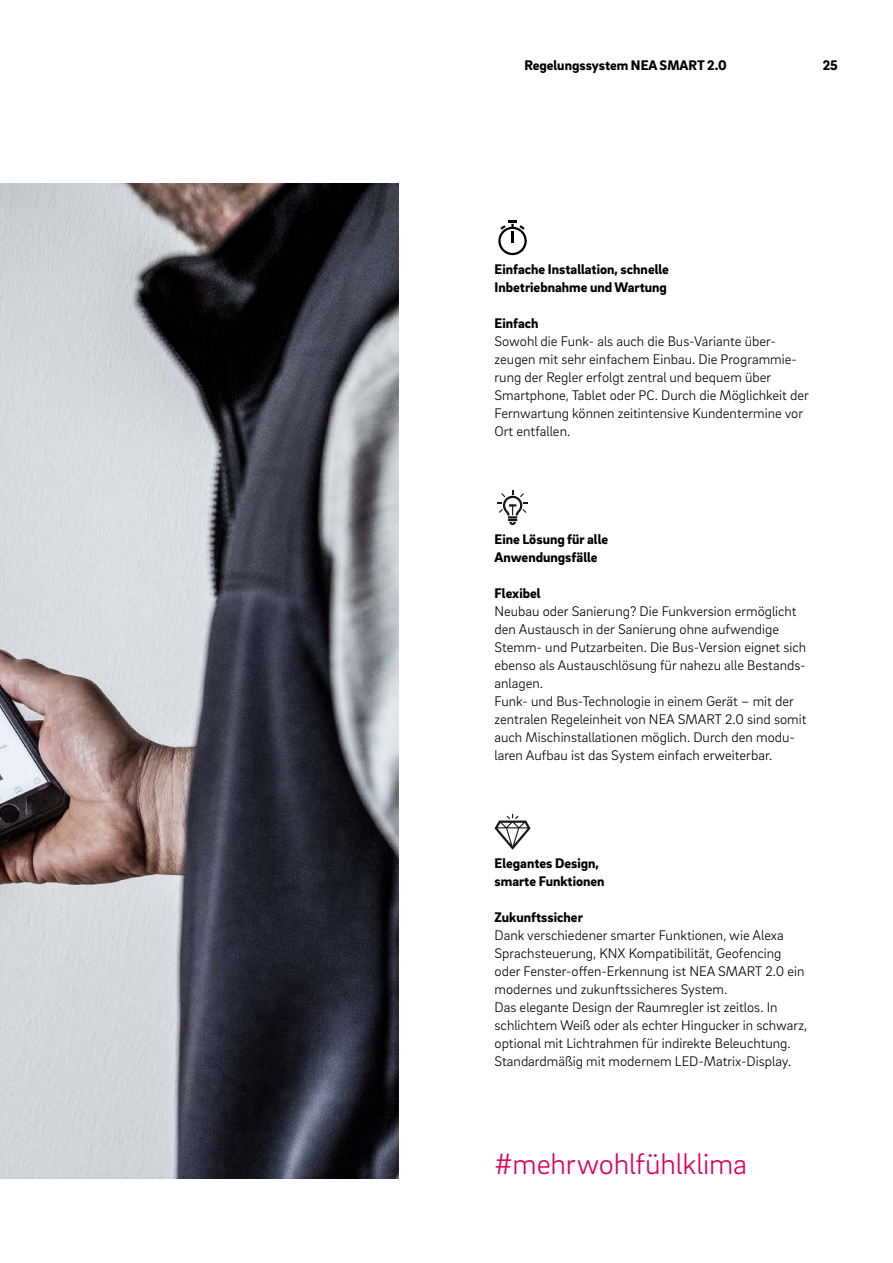
<style>
.page{position:relative;width:893px;height:1263px;background:#fff}
.page>*{position:absolute;margin:0;border:0;box-sizing:border-box;transform-origin:0 0}
._11__Highlighter_-_2{font:300 30px "Brix Sans";letter-spacing:-.005em;color:#dd005f}
._16__Body_text_-_9_5{font:300 14.25px/18px "Brix Sans";color:#000}
._14__Body_subline{font:900 14.25px/18px "Brix Sans";color:#000}
.MP__Live_column_titl{font:900 14.25px "Brix Sans";color:#000}
.MP__Page_numbers_-_9{font:900 14.25px "Brix Sans";color:#000}
</style>
<div class="page">
<img style="left:0;top:184px;width:398px;height:995px">
<svg style="left:498px;top:220px;width:29px;height:35px"></svg>
<svg style="left:497px;top:490px;width:31px;height:35px"></svg>
<svg style="left:495px;top:814px;width:36px;height:36px"></svg>
<p class="MP__Live_column_titl" style="left:524px;top:56px;width:204px">Regelungssystem NEA SMART 2.0</p>
<p class="MP__Page_numbers_-_9" style="left:823px;top:56px;width:17px">25</p>
<p class="_14__Body_subline" style="left:495px;top:259px;width:176px">Einfache Installation, schnelle<br>Inbetriebnahme und Wartung</p>
<p class="_14__Body_subline" style="left:495px;top:313px;width:46px">Einfach</p>
<p class="_16__Body_text_-_9_5" style="left:495px;top:331px;width:316px">Sowohl die Funk- als auch die Bus-Variante über&shy;zeugen mit sehr einfachem Einbau. Die Programmie&shy;rung der Regler erfolgt zentral und bequem über Smartphone, Tablet oder PC. Durch die Möglichkeit der Fernwartung können zeitintensive Kundentermine vor Ort entfallen.</p>
<p class="_14__Body_subline" style="left:495px;top:529px;width:115px">Eine Lösung für alle<br>Anwendungsfälle</p>
<p class="_14__Body_subline" style="left:495px;top:583px;width:48px">Flexibel</p>
<p class="_16__Body_text_-_9_5" style="left:495px;top:601px;width:313px">Neubau oder Sanierung? Die Funkversion ermöglicht den Austausch in der Sanierung ohne aufwendige Stemm- und Putzarbeiten. Die Bus-Version eignet sich ebenso als Austauschlösung für nahezu alle Bestands&shy;anlagen.</p>
<p class="_16__Body_text_-_9_5" style="left:495px;top:691px;width:313px">Funk- und Bus-Technologie in einem Gerät – mit der zentralen Regeleinheit von NEA SMART 2.0 sind somit auch Mischinstallationen möglich. Durch den modu&shy;laren Aufbau ist das System einfach erweiterbar.</p>
<p class="_14__Body_subline" style="left:495px;top:853px;width:112px">Elegantes Design, smarte Funktionen</p>
<p class="_14__Body_subline" style="left:495px;top:907px;width:90px">Zukunftssicher</p>
<p class="_16__Body_text_-_9_5" style="left:495px;top:925px;width:312px">Dank verschiedener smarter Funktionen, wie Alexa Sprachsteuerung, KNX Kompatibilität, Geofencing oder Fenster-offen-Erkennung ist NEA SMART 2.0 ein modernes und zukunftssicheres System.</p>
<p class="_16__Body_text_-_9_5" style="left:495px;top:997px;width:314px">Das elegante Design der Raumregler ist zeitlos. In schlichtem Weiß oder als echter Hingucker in schwarz, optional mit Lichtrahmen für indirekte Beleuchtung.<br>Standardmäßig mit modernem LED-Matrix-Display.</p>
<p class="_11__Highlighter_-_2" style="left:495px;top:1144px;width:254px">#mehrwohlfühlklima</p>
</div>
